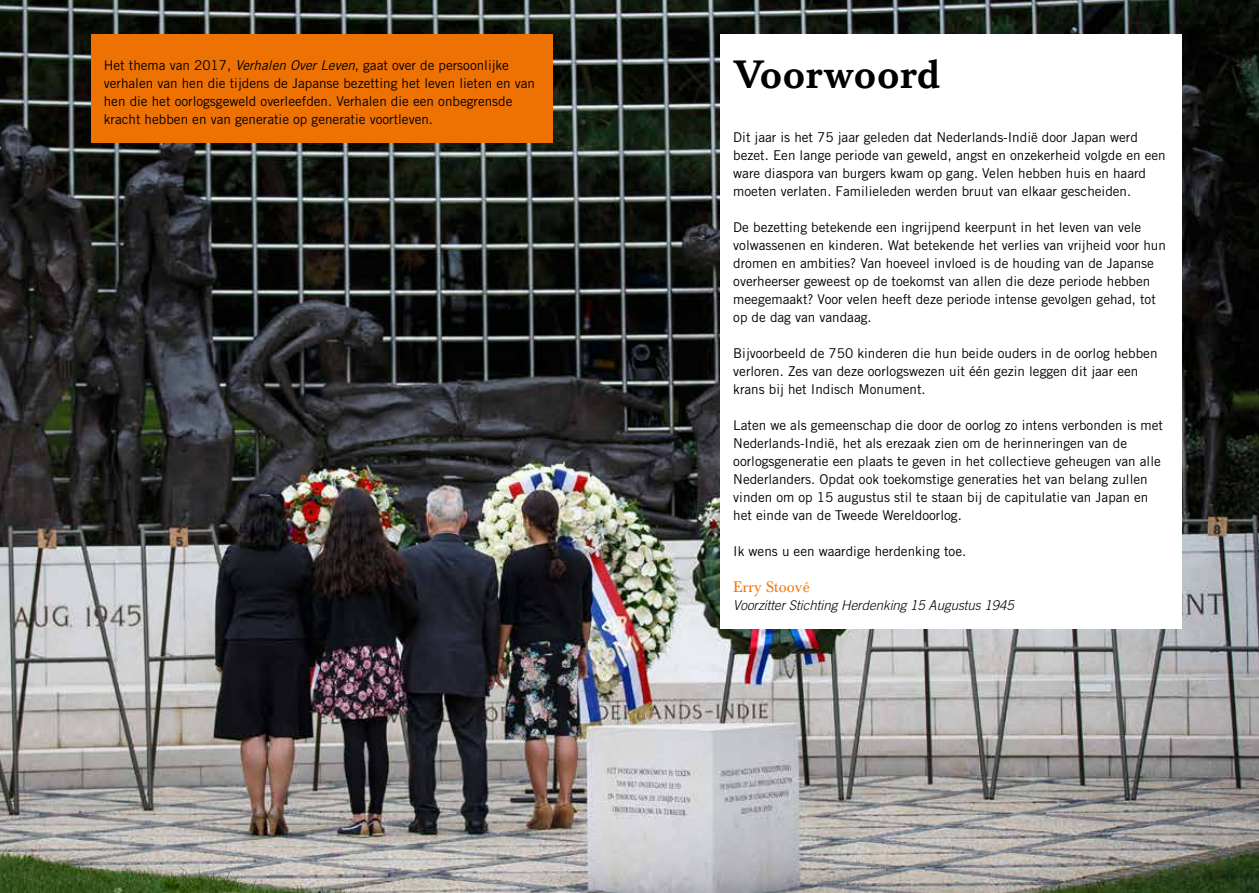
<style>
.page{position:relative;width:1259px;height:893px;background:#fff}
.page>*{position:absolute;margin:0;border:0;box-sizing:border-box;transform-origin:0 0}
.t1{font:500 39px "Baskerville BE";letter-spacing:.01em;color:#000}
.t2{font:15px "Baskerville BE";letter-spacing:.01em;color:#ee7203}
.t3{font:13.5px/18px "Trade Gothic LT Std";color:#000}
.t4{font:italic 300 13.5px "Trade Gothic LT Std";color:#000}
.s1{font-style:italic}
</style>
<div class="page">
<img style="left:0;top:0;width:1259px;height:893px">
<div style="left:91px;top:34px;width:462px;height:108px;background:#ee7203"></div>
<div style="left:720px;top:34px;width:462px;height:594px;background:#fff"></div>
<p class="t3" style="left:104px;top:56px;width:433px">Het thema van 2017, <span class="s1">Verhalen Over Leven</span>, gaat over de persoonlijke verhalen van hen die tijdens de Japanse bezetting het leven lieten en van hen die het oorlogsgeweld overleefden. Verhalen die een onbegrensde kracht hebben en van generatie op generatie voortleven.</p>
<h1 class="t1" style="left:733px;top:52px;width:209px">Voorwoord</h1>
<p class="t3" style="left:733px;top:128px;width:434px">Dit jaar is het 75 jaar geleden dat Nederlands-Indië door Japan werd bezet. Een lange periode van geweld, angst en onzekerheid volgde en een ware diaspora van burgers kwam op gang. Velen hebben huis en haard moeten verlaten. Familieleden werden bruut van elkaar gescheiden.</p>
<p class="t3" style="left:733px;top:218px;width:434px">De bezetting betekende een ingrijpend keerpunt in het leven van vele volwassenen en kinderen. Wat betekende het verlies van vrijheid voor hun dromen en ambities? Van hoeveel invloed is de houding van de Japanse overheerser geweest op de toekomst van allen die deze periode hebben meegemaakt? Voor velen heeft deze periode intense gevolgen gehad, tot op de dag van vandaag.</p>
<p class="t3" style="left:733px;top:344px;width:426px">Bijvoorbeeld de 750 kinderen die hun beide ouders in de oorlog hebben verloren. Zes van deze oorlogswezen uit één gezin leggen dit jaar een krans bij het Indisch Monument.</p>
<p class="t3" style="left:733px;top:416px;width:431px">Laten we als gemeenschap die door de oorlog zo intens verbonden is met Nederlands-Indië, het als erezaak zien om de herinneringen van de oorlogsgeneratie een plaats te geven in het collectieve geheugen van alle Nederlanders. Opdat ook toekomstige generaties het van belang zullen vinden om op 15 augustus stil te staan bij de capitulatie van Japan en het einde van de Tweede Wereldoorlog.</p>
<p class="t3" style="left:733px;top:542px;width:234px">Ik wens u een waardige herdenking toe.</p>
<p class="t2" style="left:733px;top:578px;width:78px">Erry Stoové</p>
<p class="t4" style="left:733px;top:597px;width:282px">Voorzitter Stichting Herdenking 15 Augustus 1945</p>
</div>
